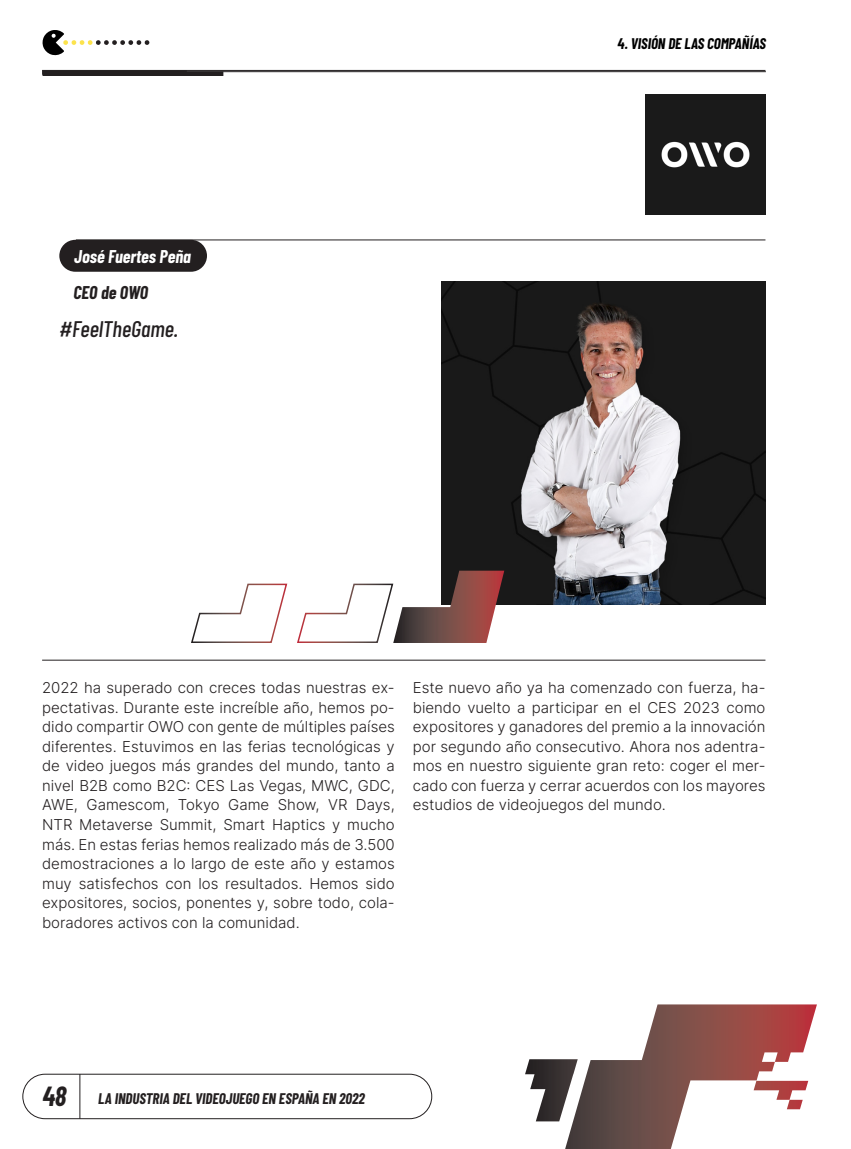
<style>
.page{position:relative;width:851px;height:1149px;background:#fff}
.page>*{position:absolute;margin:0;border:0;box-sizing:border-box;transform-origin:0 0}
.t1{font:italic 500 22.5px "Barlow Condensed";color:#231f20}
.t2{font:italic 700 18px "Barlow Condensed";color:#fff}
.t3{font:italic 700 18px "Barlow Condensed";color:#231f20}
.t4{font:300 15px/19.5px "Inter";color:#231f20;text-align:justify}
.t5{font:italic 700 15px "Barlow Condensed";color:#231f20}
.t6{font:italic 700 15px "Barlow Condensed";color:#000}
.s1{font-size:27px}
</style>
<div class="page">
<div style="left:43px;top:71px;width:180px;height:5px;background:#231f20"></div>
<hr style="left:43px;top:71px;width:722px;height:1px;background:#231f20">
<div style="left:23px;top:1073px;width:409px;height:45px;border:1px solid #231f20;border-radius:22px"></div>
<hr style="left:80px;top:1073px;width:1px;height:45px;background:#231f20">
<svg style="left:525px;top:1004px;width:291px;height:144px"></svg>
<div style="left:59px;top:240px;width:148px;height:32px;background:#231f20;border-radius:16px"></div>
<div style="left:42px;top:70px;width:145px;height:5px;background:#231f20"></div>
<hr style="left:42px;top:70px;width:723px;height:1px;background:#231f20">
<hr style="left:76px;top:239px;width:689px;height:1px;background:#231f20">
<hr style="left:42px;top:659px;width:723px;height:1px;background:#231f20">
<img style="left:442px;top:281px;width:323px;height:323px">
<img style="left:645px;top:95px;width:120px;height:119px">
<svg style="left:191px;top:583px;width:97px;height:60px"></svg>
<svg style="left:297px;top:570px;width:207px;height:73px"></svg>
<svg style="left:42px;top:30px;width:107px;height:26px"></svg>
<p class="t2" style="left:74px;top:243px;width:118px">José Fuertes Peña</p>
<p class="t3" style="left:73px;top:280px;width:76px">CEO de OWO</p>
<p class="t1" style="left:59px;top:313px;width:121px">#FeelTheGame.</p>
<p class="t6" style="left:617px;top:33px;width:150px">4. VISIÓN DE LAS COMPAÑÍAS</p>
<p class="t4" style="left:42px;top:677px;width:354px">2022 ha superado con creces todas nuestras ex&shy;pectativas. Durante este increíble año, hemos po&shy;dido compartir OWO con gente de múltiples países diferentes. Estuvimos en las ferias tecnológicas y de video juegos más grandes del mundo, tanto a nivel B2B como B2C: CES Las Vegas, MWC, GDC, AWE, Gamescom, Tokyo Game Show, VR Days, NTR Metaverse Summit, Smart Haptics y mucho más. En estas ferias hemos realizado más de 3.500 demostraciones a lo largo de este año y estamos muy satisfechos con los resultados. Hemos sido expositores, socios, ponentes y, sobre todo, cola&shy;boradores activos con la comunidad.</p>
<p class="t4" style="left:413px;top:677px;width:354px">Este nuevo año ya ha comenzado con fuerza, ha&shy;biendo vuelto a participar en el CES 2023 como expositores y ganadores del premio a la innovación por segundo año consecutivo. Ahora nos adentra&shy;mos en nuestro siguiente gran reto: coger el mer&shy;cado con fuerza y cerrar acuerdos con los mayores estudios de videojuegos del mundo.</p>
<p class="t5" style="left:43px;top:1087px;width:324px"><span class="s1">48</span> LA INDUSTRIA DEL VIDEOJUEGO EN ESPAÑA EN 2022</p>
</div>
